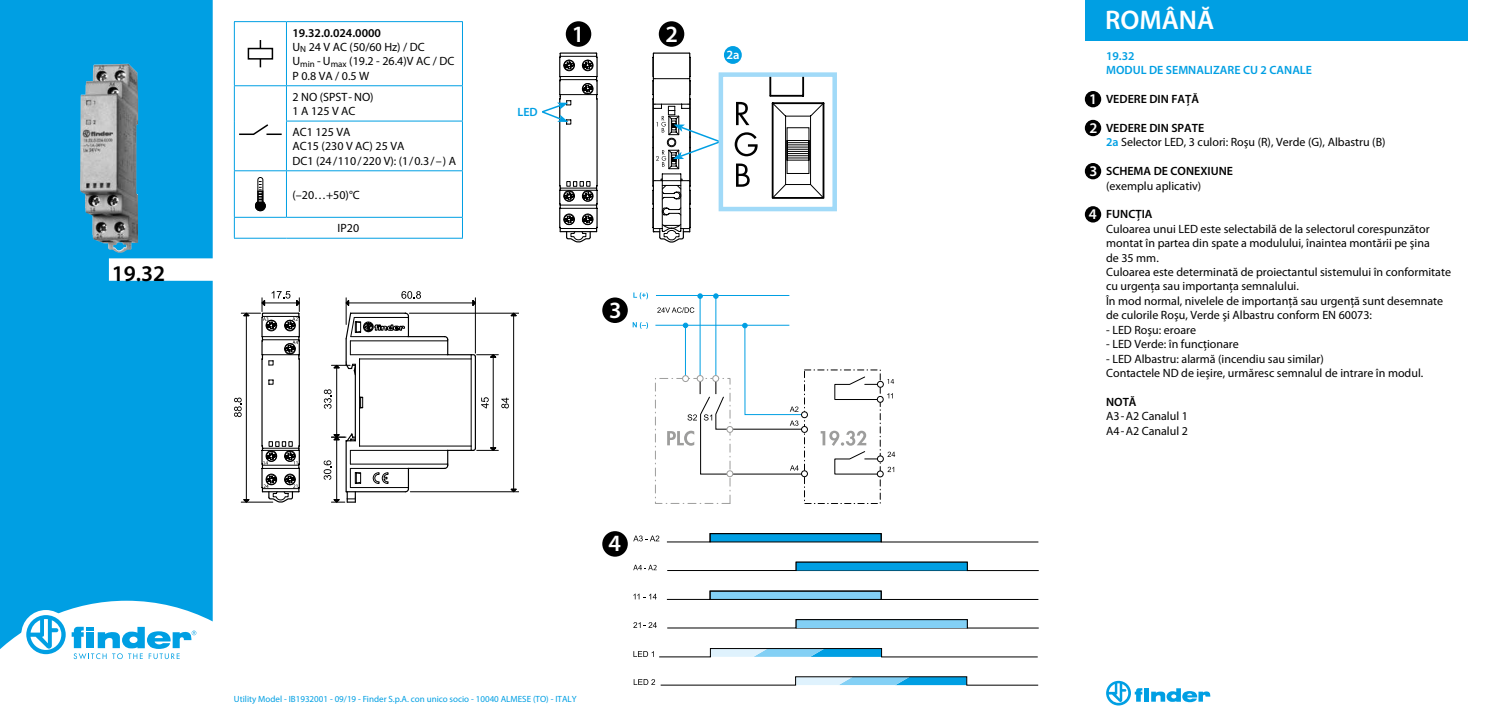
<style>
.page{position:relative;width:1489px;height:723px;background:#fff}
.page>*{position:absolute;margin:0;border:0;box-sizing:border-box;transform-origin:0 0}
.t1{font:600 27px "Myriad Pro";color:#fff}
.t2{font:600 23.4px "Myriad Pro";color:#fff}
.t3{font:600 22.5px "Myriad Pro";color:#000}
.t4{font:600 14.85px/28.8px "Myriad Pro";color:#fff}
.t5{font:600 12.6px "Myriad Pro";color:#fff}
.t6{font:12px/14.4px "Myriad Pro";color:#000}
.t7{font:600 12px "Myriad Pro";color:#000}
.t8{font:600 12px/14.4px "Myriad Pro";color:#009fe3}
.t9{font:9px "Myriad Pro";color:#009fe3}
.s1{font-weight:600}
.s2{font-weight:600;color:#009fe3}
</style>
<div class="page">
<div style="left:0;top:0;width:213px;height:649px;background:#009fe3"></div>
<div style="left:21px;top:610px;width:49px;height:49px;background:#fff;border-radius:50%"></div>
<svg style="left:26px;top:615px;width:40px;height:39px"></svg>
<svg style="left:72px;top:627px;width:124px;height:32px"></svg>
<img style="left:80px;top:64px;width:58px;height:189px">
<svg style="left:234px;top:291px;width:285px;height:212px"></svg>
<hr style="left:234px;top:21px;width:52px;height:1px;background:#009fe3">
<hr style="left:234px;top:22px;width:1px;height:63px;background:#009fe3">
<hr style="left:286px;top:21px;width:177px;height:1px;background:#009fe3">
<hr style="left:286px;top:22px;width:1px;height:63px;background:#009fe3">
<hr style="left:462px;top:22px;width:1px;height:63px;background:#009fe3">
<hr style="left:234px;top:85px;width:52px;height:1px;background:#009fe3">
<hr style="left:234px;top:86px;width:1px;height:35px;background:#009fe3">
<hr style="left:286px;top:85px;width:177px;height:1px;background:#009fe3">
<hr style="left:286px;top:86px;width:1px;height:35px;background:#009fe3">
<hr style="left:462px;top:86px;width:1px;height:35px;background:#009fe3">
<hr style="left:234px;top:121px;width:1px;height:49px;background:#009fe3">
<hr style="left:286px;top:121px;width:177px;height:1px;background:#009fe3">
<hr style="left:286px;top:121px;width:1px;height:49px;background:#009fe3">
<hr style="left:462px;top:121px;width:1px;height:49px;background:#009fe3">
<hr style="left:234px;top:170px;width:52px;height:1px;background:#009fe3">
<hr style="left:234px;top:171px;width:1px;height:46px;background:#009fe3">
<hr style="left:286px;top:170px;width:177px;height:1px;background:#009fe3">
<hr style="left:286px;top:171px;width:1px;height:46px;background:#009fe3">
<hr style="left:462px;top:171px;width:1px;height:46px;background:#009fe3">
<hr style="left:234px;top:217px;width:52px;height:1px;background:#009fe3">
<svg style="left:234px;top:218px;width:1px;height:20px"></svg>
<hr style="left:286px;top:217px;width:177px;height:1px;background:#009fe3">
<svg style="left:462px;top:218px;width:1px;height:20px"></svg>
<hr style="left:234px;top:238px;width:52px;height:1px;background:#009fe3">
<hr style="left:286px;top:238px;width:177px;height:1px;background:#009fe3">
<svg style="left:260px;top:40px;width:1px;height:27px"></svg>
<div style="left:248px;top:49px;width:24px;height:10px;background:#fff"></div>
<div style="left:248px;top:48px;width:25px;height:12px;border:2px solid #000"></div>
<svg style="left:239px;top:124px;width:43px;height:11px"></svg>
<svg style="left:255px;top:177px;width:11px;height:34px"></svg>
<svg style="left:542px;top:52px;width:55px;height:190px"></svg>
<div style="left:655px;top:378px;width:75px;height:126px;border:1px dashed #9d9d9c"></div>
<hr style="left:715px;top:296px;width:1px;height:85px;background:#009fe3">
<svg style="left:713px;top:293px;width:5px;height:6px"></svg>
<hr style="left:699px;top:296px;width:1px;height:85px;background:#009fe3">
<svg style="left:697px;top:293px;width:6px;height:6px"></svg>
<svg style="left:633px;top:292px;width:15px;height:7px"></svg>
<svg style="left:632px;top:322px;width:16px;height:7px"></svg>
<hr style="left:656px;top:295px;width:133px;height:1px;background:#009fe3">
<hr style="left:655px;top:325px;width:134px;height:1px;background:#009fe3">
<svg style="left:657px;top:307px;width:37px;height:6px"></svg>
<svg style="left:666px;top:533px;width:372px;height:10px"></svg>
<svg style="left:633px;top:535px;width:26px;height:6px"></svg>
<svg style="left:666px;top:590px;width:372px;height:10px"></svg>
<svg style="left:633px;top:565px;width:23px;height:5px"></svg>
<svg style="left:633px;top:619px;width:405px;height:39px"></svg>
<svg style="left:633px;top:593px;width:23px;height:6px"></svg>
<hr style="left:879px;top:75px;width:1px;height:134px;background:#000">
<svg style="left:667px;top:561px;width:371px;height:11px"></svg>
<svg style="left:633px;top:676px;width:405px;height:9px"></svg>
<svg style="left:667px;top:323px;width:228px;height:181px"></svg>
<svg style="left:652px;top:53px;width:182px;height:190px"></svg>
<div style="left:718px;top:72px;width:119px;height:139px;border:4px solid #a1daf8"></div>
<div style="left:565px;top:21px;width:26px;height:26px;background:#000;border-radius:50%"></div>
<div style="left:658px;top:21px;width:26px;height:26px;background:#000;border-radius:50%"></div>
<div style="left:602px;top:297px;width:25px;height:26px;background:#000;border-radius:50%"></div>
<div style="left:602px;top:531px;width:25px;height:26px;background:#000;border-radius:50%"></div>
<div style="left:724px;top:46px;width:17px;height:18px;background:#009fe3;border-radius:50%"></div>
<svg style="left:1106px;top:681px;width:104px;height:24px"></svg>
<div style="left:1084px;top:91px;width:17px;height:16px;background:#000;border-radius:50%"></div>
<div style="left:1084px;top:120px;width:17px;height:16px;background:#000;border-radius:50%"></div>
<div style="left:1084px;top:163px;width:17px;height:16px;background:#000;border-radius:50%"></div>
<div style="left:1084px;top:206px;width:17px;height:16px;background:#000;border-radius:50%"></div>
<div style="left:1084px;top:0;width:383px;height:40px;background:#009fe3"></div>
<h3 class="t3" style="left:112px;top:259px;width:55px">19.32</h3>
<p class="t6" style="left:292px;top:25px;width:164px"><span class="s1">19.32.0.024.0000<br></span>U<sub>N</sub> 24 V AC (50/60 Hz) / DC<br>U<sub>min</sub> - U<sub>max</sub> (19.2 - 26.4)V AC / DC<br>P 0.8 VA / 0.5 W</p>
<p class="t6" style="left:292px;top:89px;width:83px">2 NO (SPST-NO)<br>1 A 125 V AC</p>
<p class="t6" style="left:292px;top:125px;width:165px">AC1 125 VA<br>AC15 (230 V AC) 25 VA<br>DC1 (24/110/220 V): (1/0.3/–) A</p>
<p class="t6" style="left:292px;top:187px;width:69px">(–20…+50)°C</p>
<p class="t6" style="left:337px;top:221px;width:23px">IP20</p>
<p class="t8" style="left:517px;top:104px;width:22px">LED</p>
<h2 class="t2" style="left:572px;top:19px;width:14px">1</h2>
<h2 class="t2" style="left:665px;top:19px;width:14px">2</h2>
<p class="t5" style="left:726px;top:47px;width:15px">2a</p>
<h2 class="t2" style="left:609px;top:295px;width:14px">3</h2>
<h2 class="t2" style="left:608px;top:529px;width:14px">4</h2>
<p class="t9" style="left:234px;top:693px;width:344px">Utility Model - IB1932001 - 09/19 - Finder S.p.A. con unico socio - 10040 ALMESE (TO) - ITALY</p>
<p class="t4" style="left:1088px;top:84px;width:10px">1<br>2</p>
<p class="t4" style="left:1089px;top:156px;width:9px">3</p>
<p class="t4" style="left:1088px;top:200px;width:9px">4</p>
<h1 class="t1" style="left:1105px;top:3px;width:111px">ROMÂNĂ</h1>
<p class="t8" style="left:1106px;top:48px;width:207px">19.32<br>MODUL DE SEMNALIZARE CU 2 CANALE</p>
<p class="t7" style="left:1106px;top:92px;width:94px">VEDERE DIN FAŢĂ</p>
<p class="t6" style="left:1106px;top:121px;width:281px"><span class="s1">VEDERE DIN SPATE<br></span><span class="s2">2a</span> Selector LED, 3 culori: Roşu (R), Verde (G), Albastru (B)</p>
<p class="t7" style="left:1106px;top:164px;width:128px">SCHEMA DE CONEXIUNE</p>
<p class="t6" style="left:1106px;top:178px;width:97px">(exemplu aplicativ)</p>
<p class="t7" style="left:1106px;top:207px;width:48px">FUNCŢIA</p>
<p class="t6" style="left:1106px;top:221px;width:346px">Culoarea unui LED este selectabilă de la selectorul corespunzător montat în partea din spate a modulului, înaintea montării pe şina<br>de 35 mm.<br>Culoarea este determinată de proiectantul sistemului în conformitate cu urgenţa sau importanţa semnalului.<br>În mod normal, nivelele de importanţă sau urgenţă sunt desemnate de culorile Roşu, Verde şi Albastru conform EN 60073:</p>
<p class="t6" style="left:1106px;top:322px;width:92px">- LED Roşu: eroare</p>
<p class="t6" style="left:1106px;top:337px;width:134px">- LED Verde: în funcţionare</p>
<p class="t6" style="left:1106px;top:351px;width:319px">- LED Albastru: alarmă (incendiu sau similar)<br>Contactele ND de ieşire, urmăresc semnalul de intrare în modul.</p>
<p class="t7" style="left:1106px;top:394px;width:32px">NOTĂ</p>
<p class="t6" style="left:1106px;top:409px;width:83px">A3-A2 Canalul 1<br>A4-A2 Canalul 2</p>
</div>
